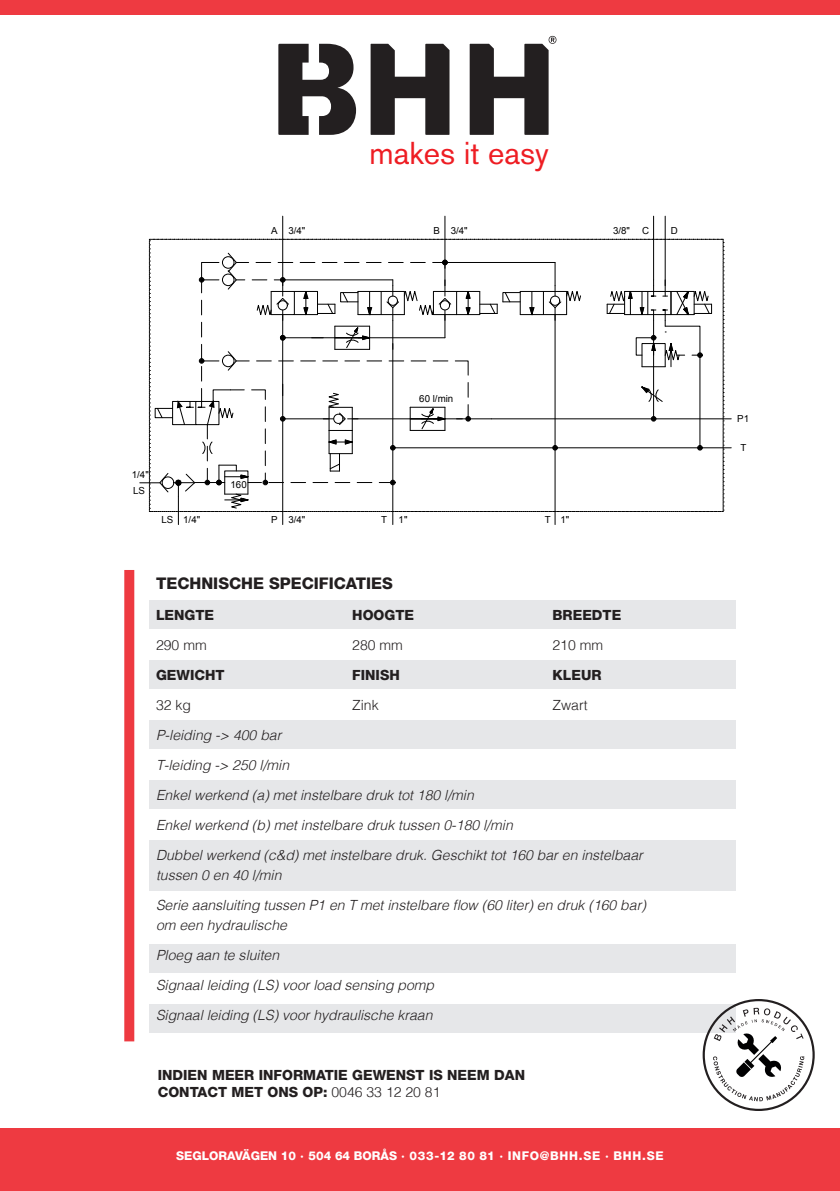
<style>
.page{position:relative;width:840px;height:1191px;background:#fff}
.page>*{position:absolute;margin:0;border:0;box-sizing:border-box;transform-origin:0 0}
.t1{font:31.4px "Akzidenz Grotesk BE";color:#ee1d23}
.t2{font:800 16px "Helvetica Neue LT Com";color:#231f20}
.t3{font:italic 300 14px/20px "Helvetica";color:#231f20}
.t4{font:800 14px/16.8px "Helvetica Neue LT Com";color:#231f20}
.t5{font:300 14px "Helvetica";color:#231f20}
.t6{font:800 12px "Helvetica Neue LT Com";color:#fff}
.t7{font:9.8px/16.6px "Arial";color:#000}
.s1{font-family:"Helvetica";font-weight:300}
</style>
<div class="page">
<div style="left:148px;top:600px;width:587px;height:28px;background:#e6e7e9"></div>
<div style="left:148px;top:660px;width:587px;height:28px;background:#e6e7e9"></div>
<div style="left:148px;top:720px;width:587px;height:28px;background:#e6e7e9"></div>
<div style="left:148px;top:779px;width:587px;height:29px;background:#e6e7e9"></div>
<div style="left:148px;top:839px;width:587px;height:51px;background:#e6e7e9"></div>
<div style="left:148px;top:944px;width:587px;height:29px;background:#e6e7e9"></div>
<div style="left:148px;top:1003px;width:587px;height:29px;background:#e6e7e9"></div>
<div style="left:124px;top:570px;width:10px;height:471px;background:#ee3a41"></div>
<div style="left:702px;top:999px;width:112px;height:112px;border:2px solid #231f20;border-radius:50%"></div>
<svg style="left:712px;top:1007px;width:91px;height:94px"></svg>
<hr style="left:392px;top:447px;width:338px;height:1px;background:#000">
<hr style="left:491px;top:418px;width:239px;height:1px;background:#000">
<svg style="left:140px;top:239px;width:583px;height:285px"></svg>
<div style="left:440px;top:300px;width:9px;height:10px;border:1px solid #000;border-radius:50%"></div>
<hr style="left:282px;top:216px;width:1px;height:64px;background:#000">
<hr style="left:664px;top:216px;width:1px;height:70px;background:#000">
<hr style="left:444px;top:216px;width:1px;height:70px;background:#000">
<hr style="left:653px;top:216px;width:1px;height:64px;background:#000">
<svg style="left:278px;top:44px;width:78px;height:91px"></svg>
<svg style="left:370px;top:44px;width:79px;height:91px"></svg>
<svg style="left:469px;top:36px;width:87px;height:99px"></svg>
<div style="left:0;top:0;width:839px;height:15px;background:#ee3a41"></div>
<div style="left:0;top:1128px;width:839px;height:63px;background:#ee3a41"></div>
<p class="t1" style="left:369px;top:134px;width:181px">makes it easy</p>
<p class="t7" style="left:288px;top:222px;width:18px">3/4"</p>
<p class="t7" style="left:450px;top:222px;width:18px">3/4"</p>
<p class="t7" style="left:612px;top:222px;width:18px">3/8"</p>
<p class="t7" style="left:271px;top:222px;width:8px">A</p>
<p class="t7" style="left:433px;top:222px;width:8px">B</p>
<p class="t7" style="left:641px;top:222px;width:9px">C</p>
<p class="t7" style="left:670px;top:222px;width:9px">D</p>
<p class="t7" style="left:132px;top:466px;width:18px">1/4"<br>LS</p>
<p class="t7" style="left:161px;top:511px;width:40px">LS 1/4"</p>
<p class="t7" style="left:419px;top:390px;width:35px">60 l/min</p>
<p class="t7" style="left:230px;top:477px;width:18px">160</p>
<p class="t7" style="left:288px;top:511px;width:18px">3/4"</p>
<p class="t7" style="left:398px;top:511px;width:10px">1"</p>
<p class="t7" style="left:271px;top:511px;width:8px">P</p>
<p class="t7" style="left:381px;top:511px;width:7px">T</p>
<p class="t7" style="left:544px;top:511px;width:26px">T 1"</p>
<p class="t2" style="left:156px;top:574px;width:238px">TECHNISCHE SPECIFICATIES</p>
<p class="t4" style="left:156px;top:606px;width:60px">LENGTE</p>
<p class="t4" style="left:352px;top:606px;width:63px">HOOGTE</p>
<p class="t4" style="left:552px;top:606px;width:70px">BREEDTE</p>
<p class="t5" style="left:156px;top:633px;width:52px">290 mm</p>
<p class="t5" style="left:352px;top:633px;width:52px">280 mm</p>
<p class="t5" style="left:552px;top:633px;width:52px">210 mm</p>
<p class="t4" style="left:156px;top:666px;width:70px">GEWICHT</p>
<p class="t4" style="left:352px;top:666px;width:49px">FINISH</p>
<p class="t4" style="left:552px;top:666px;width:51px">KLEUR</p>
<p class="t5" style="left:156px;top:693px;width:37px">32 kg</p>
<p class="t5" style="left:352px;top:693px;width:28px">Zink</p>
<p class="t5" style="left:552px;top:693px;width:36px">Zwart</p>
<p class="t3" style="left:156px;top:724px;width:127px">P-leiding -&gt; 400 bar</p>
<p class="t3" style="left:156px;top:754px;width:134px">T-leiding -&gt; 250 l/min</p>
<p class="t3" style="left:156px;top:784px;width:319px">Enkel werkend (a) met instelbare druk tot 180 l/min</p>
<p class="t3" style="left:156px;top:814px;width:358px">Enkel werkend (b) met instelbare druk tussen 0-180 l/min</p>
<p class="t3" style="left:156px;top:844px;width:488px">Dubbel werkend (c&amp;d) met instelbare druk. Geschikt tot 160 bar en instelbaar tussen 0 en 40 l/min</p>
<p class="t3" style="left:156px;top:894px;width:491px">Serie aansluiting tussen P1 en T met instelbare flow (60 liter) en druk (160 bar) om een hydraulische</p>
<p class="t3" style="left:156px;top:944px;width:124px">Ploeg aan te sluiten</p>
<p class="t3" style="left:156px;top:974px;width:279px">Signaal leiding (LS) voor load sensing pomp</p>
<p class="t3" style="left:156px;top:1004px;width:278px">Signaal leiding (LS) voor hydraulische kraan</p>
<p class="t4" style="left:158px;top:1066px;width:368px">INDIEN MEER INFORMATIE GEWENST IS NEEM DAN<br>CONTACT MET ONS OP: <span class="s1">0046 33 12 20 81</span></p>
<p class="t6" style="left:176px;top:1148px;width:488px">SEGLORAVÄGEN 10 · 504 64 BORÅS · 033-12 80 81 · INFO@BHH.SE · BHH.SE</p>
<p class="t7" style="left:736px;top:411px;width:13px">P1</p>
<p class="t7" style="left:740px;top:439px;width:7px">T</p>
</div>
